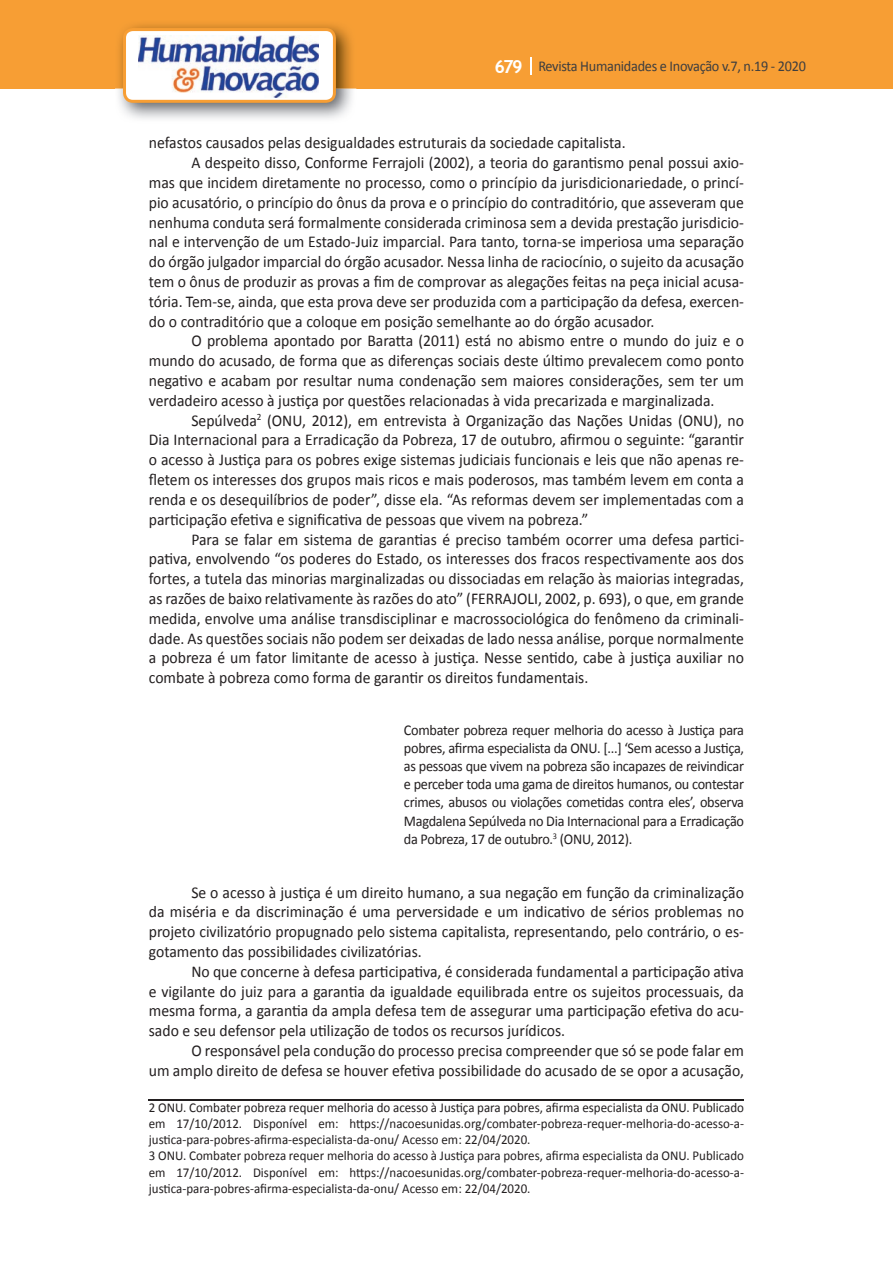
<style>
.page{position:relative;width:893px;height:1263px;background:#fff}
.page>*{position:absolute;margin:0;border:0;box-sizing:border-box;transform-origin:0 0}
.t1{font:16.5px/19.8px "Calibri";color:#231f20;text-align:justify;scale:.95 1}
.t2{font:15px/18px "Calibri";letter-spacing:-.02em;color:#231f20;text-align:justify;scale:.95 1}
.t3{font:15px "Calibri";letter-spacing:-.02em;color:#3e3e3f;scale:.95 1}
.t4{font:13.5px/16.2px "Calibri";color:#231f20;scale:.96 1}
.s1{font-family:"Trebuchet MS";font-weight:700;font-size:18px;color:#fff}
</style>
<div class="page">
<div style="left:0;top:0;width:893px;height:88px;background:#f79e34"></div>
<svg style="left:530px;top:57px;width:2px;height:18px"></svg>
<img style="left:115px;top:24px;width:241px;height:95px">
<svg style="left:123px;top:28px;width:213px;height:75px"></svg>
<hr style="left:149px;top:1099px;width:595px;height:1px;background:#231f20">
<p class="t3" style="left:495px;top:57px;width:329px"><span class="s1">679</span> Revista Humanidades e Inovação v.7, n.19 - 2020</p>
<p class="t1" style="left:149px;top:133px;width:503px">nefastos causados pelas desigualdades estruturais da sociedade capitalista.</p>
<p class="t1" style="left:191px;top:153px;width:583px">A despeito disso, Conforme Ferrajoli (2002), a teoria do garantismo penal possui axio-</p>
<p class="t1" style="left:149px;top:173px;width:628px">mas que incidem diretamente no processo, como o princípio da jurisdicionariedade, o princí-</p>
<p class="t1" style="left:149px;top:193px;width:628px">pio acusatório, o princípio do ônus da prova e o princípio do contraditório, que asseveram que</p>
<p class="t1" style="left:149px;top:212px;width:628px">nenhuma conduta será formalmente considerada criminosa sem a devida prestação jurisdicio-</p>
<p class="t1" style="left:149px;top:232px;width:628px">nal e intervenção de um Estado-Juiz imparcial. Para tanto, torna-se imperiosa uma separação</p>
<p class="t1" style="left:149px;top:252px;width:628px">do órgão julgador imparcial do órgão acusador. Nessa linha de raciocínio, o sujeito da acusação</p>
<p class="t1" style="left:149px;top:272px;width:628px">tem o ônus de produzir as provas a fim de comprovar as alegações feitas na peça inicial acusa-</p>
<p class="t1" style="left:149px;top:292px;width:628px">tória. Tem-se, ainda, que esta prova deve ser produzida com a participação da defesa, exercen-</p>
<p class="t1" style="left:149px;top:311px;width:534px">do o contraditório que a coloque em posição semelhante ao do órgão acusador.</p>
<p class="t1" style="left:191px;top:331px;width:583px">O problema apontado por Baratta (2011) está no abismo entre o mundo do juiz e o</p>
<p class="t1" style="left:149px;top:351px;width:628px">mundo do acusado, de forma que as diferenças sociais deste último prevalecem como ponto</p>
<p class="t1" style="left:149px;top:371px;width:628px">negativo e acabam por resultar numa condenação sem maiores considerações, sem ter um</p>
<p class="t1" style="left:149px;top:391px;width:597px">verdadeiro acesso à justiça por questões relacionadas à vida precarizada e marginalizada.</p>
<p class="t1" style="left:191px;top:410px;width:583px">Sepúlveda<sup>2</sup> (ONU, 2012), em entrevista à Organização das Nações Unidas (ONU), no</p>
<p class="t1" style="left:149px;top:430px;width:628px">Dia Internacional para a Erradicação da Pobreza, 17 de outubro, afirmou o seguinte: “garantir</p>
<p class="t1" style="left:149px;top:450px;width:628px">o acesso à Justiça para os pobres exige sistemas judiciais funcionais e leis que não apenas re-</p>
<p class="t1" style="left:149px;top:470px;width:628px">fletem os interesses dos grupos mais ricos e mais poderosos, mas também levem em conta a</p>
<p class="t1" style="left:149px;top:490px;width:628px">renda e os desequilíbrios de poder”, disse ela. “As reformas devem ser implementadas com a</p>
<p class="t1" style="left:149px;top:509px;width:464px">participação efetiva e significativa de pessoas que vivem na pobreza.”</p>
<p class="t1" style="left:191px;top:529px;width:583px">Para se falar em sistema de garantias é preciso também ocorrer uma defesa partici-</p>
<p class="t1" style="left:149px;top:549px;width:628px">pativa, envolvendo “os poderes do Estado, os interesses dos fracos respectivamente aos dos</p>
<p class="t1" style="left:149px;top:569px;width:628px">fortes, a tutela das minorias marginalizadas ou dissociadas em relação às maiorias integradas,</p>
<p class="t1" style="left:149px;top:589px;width:628px">as razões de baixo relativamente às razões do ato” ( FERRAJOLI, 2002, p. 693), o que, em grande</p>
<p class="t1" style="left:149px;top:608px;width:628px">medida, envolve uma análise transdisciplinar e macrossociológica do fenômeno da criminali-</p>
<p class="t1" style="left:149px;top:628px;width:628px">dade. As questões sociais não podem ser deixadas de lado nessa análise, porque normalmente</p>
<p class="t1" style="left:149px;top:648px;width:628px">a pobreza é um fator limitante de acesso à justiça. Nesse sentido, cabe à justiça auxiliar no</p>
<p class="t1" style="left:149px;top:668px;width:464px">combate à pobreza como forma de garantir os direitos fundamentais.</p>
<p class="t2" style="left:404px;top:721px;width:360px">Combater pobreza requer melhoria do acesso à Justiça para pobres, afirma especialista da ONU. [...] ‘Sem acesso a Justiça, as pessoas que vivem na pobreza são incapazes de reivindicar e perceber toda uma gama de direitos humanos, ou contestar crimes, abusos ou violações cometidas contra eles’, observa Magdalena Sepúlveda no Dia Internacional para a Erradicação da Pobreza, 17 de outubro.<sup>3</sup> (ONU, 2012).</p>
<p class="t1" style="left:149px;top:882px;width:628px;text-indent:43px">Se o acesso à justiça é um direito humano, a sua negação em função da criminalização da miséria e da discriminação é uma perversidade e um indicativo de sérios problemas no projeto civilizatório propugnado pelo sistema capitalista, representando, pelo contrário, o es&shy;gotamento das possibilidades civilizatórias.</p>
<p class="t1" style="left:149px;top:961px;width:628px;text-indent:43px">No que concerne à defesa participativa, é considerada fundamental a participação ativa e vigilante do juiz para a garantia da igualdade equilibrada entre os sujeitos processuais, da mesma forma, a garantia da ampla defesa tem de assegurar uma participação efetiva do acu&shy;sado e seu defensor pela utilização de todos os recursos jurídicos.</p>
<p class="t1" style="left:149px;top:1041px;width:628px;text-align:right">O responsável pela condução do processo precisa compreender que só se pode falar em<br>um amplo direito de defesa se houver efetiva possibilidade do acusado de se opor a acusação,</p>
<p class="t4" style="left:149px;top:1099px;width:621px">2 ONU. Combater pobreza requer melhoria do acesso à Justiça para pobres, afirma especialista da ONU. Publicado em 17/10/2012. Disponível em: https://nacoesunidas.org/combater-pobreza-requer-melhoria-do-acesso-a&shy;justica-para-pobres-afirma-especialista-da-onu/ Acesso em: 22/04/2020.<br>3 ONU. Combater pobreza requer melhoria do acesso à Justiça para pobres, afirma especialista da ONU. Publicado em 17/10/2012. Disponível em: https://nacoesunidas.org/combater-pobreza-requer-melhoria-do-acesso-a&shy;justica-para-pobres-afirma-especialista-da-onu/ Acesso em: 22/04/2020.</p>
</div>
